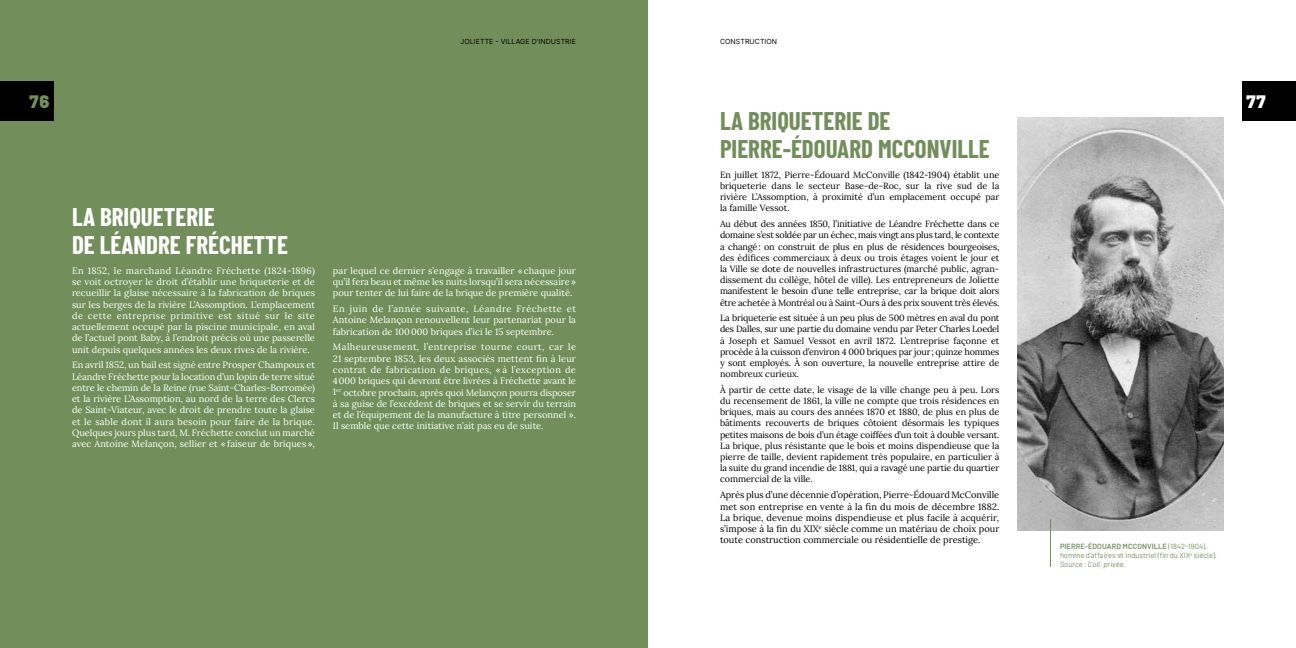
<style>
.page{position:relative;width:1296px;height:648px;background:#fff}
.page>*{position:absolute;margin:0;border:0;box-sizing:border-box;transform-origin:0 0}
.t1{font:700 25px/28px "Barlow Condensed";color:#728f5b}
.t2{font:700 25px/28px "Barlow Condensed";color:#fff}
.t3{font:900 18px "Barlow";color:#728f5b}
.t4{font:900 18px "Barlow";color:#fff}
.t5{font:9.2px/11.2px "Lora";color:#fff;text-align:justify}
.t6{font:9.2px/11.2px "Lora";color:#000;text-align:justify}
.t7{font:9px/11.2px "Lora";letter-spacing:-.01em;color:#000;text-align:justify}
.t8{font:7.5px/9px "Barlow";color:#728f5b}
.t9{font:7px "Inter";letter-spacing:.01em;color:#000}
.s1{font-weight:600}
.s2{font-style:italic}
</style>
<div class="page">
<div style="left:0;top:0;width:648px;height:648px;background:#728f5b"></div>
<div style="left:1242px;top:81px;width:54px;height:40px;background:#000"></div>
<div style="left:0;top:81px;width:54px;height:40px;background:#000"></div>
<img style="left:1017px;top:117px;width:207px;height:414px">
<hr style="left:1050px;top:519px;width:1px;height:48px;background:#728f5b">
<p class="t9" style="left:461px;top:36px;width:117px">JOLIETTE - VILLAGE D'INDUSTRIE</p>
<p class="t9" style="left:720px;top:36px;width:59px">CONSTRUCTION</p>
<h2 class="t3" style="left:29px;top:88px;width:22px">76</h2>
<h2 class="t4" style="left:1246px;top:88px;width:21px">77</h2>
<h1 class="t1" style="left:720px;top:105px;width:271px">LA BRIQUETERIE DE<br>PIERRE-ÉDOUARD MCCONVILLE</h1>
<p class="t7" style="left:720px;top:168px;width:281px">En juillet 1872, Pierre-Édouard McConville (1842-1904) établit une briqueterie dans le secteur Base-de-Roc, sur la rive sud de la rivière L’Assomption, à proximité d’un emplacement occupé par la famille Vessot.</p>
<p class="t7" style="left:720px;top:218px;width:281px">Au début des années 1850, l’initiative de Léandre Fréchette dans ce domaine s’est soldée par un échec, mais vingt ans plus tard, le contexte a changé: on construit de plus en plus de résidences bourgeoises, des édifices commerciaux à deux ou trois étages voient le jour et la Ville se dote de nouvelles infrastructures (marché public, agran&shy;dissement du collège, hôtel de ville). Les entrepreneurs de Joliette manifestent le besoin d’une telle entreprise, car la brique doit alors être achetée à Montréal ou à Saint-Ours à des prix souvent très élevés.</p>
<p class="t7" style="left:720px;top:312px;width:281px">La briqueterie est située à un peu plus de 500 mètres en aval du pont des Dalles, sur une partie du domaine vendu par Peter Charles Loedel à Joseph et Samuel Vessot en avril 1872. L’entreprise façonne et procède à la cuisson d’environ 4 000 briques par jour; quinze hommes y sont employés. À son ouverture, la nouvelle entreprise attire de nombreux curieux.</p>
<p class="t7" style="left:720px;top:384px;width:281px">À partir de cette date, le visage de la ville change peu à peu. Lors du recensement de 1861, la ville ne compte que trois résidences en briques, mais au cours des années 1870 et 1880, de plus en plus de bâtiments recouverts de briques côtoient désormais les typiques petites maisons de bois d’un étage coiffées d’un toit à double versant.<br>La brique, plus résistante que le bois et moins dispendieuse que la pierre de taille, devient rapidement très populaire, en particulier à la suite du grand incendie de 1881, qui a ravagé une partie du quartier commercial de la ville.</p>
<p class="t6" style="left:720px;top:489px;width:281px">Après plus d’une décennie d’opération, Pierre-Édouard McConville met son entreprise en vente à la fin du mois de décembre 1882.<br>La brique, devenue moins dispendieuse et plus facile à acquérir, s’impose à la fin du XIX<sup>e</sup> siècle comme un matériau de choix pour toute construction commerciale ou résidentielle de prestige.</p>
<p class="t8" style="left:1060px;top:541px;width:159px"><span class="s1">PIERRE-ÉDOUARD MCCONVILLE</span> (1842-1904), homme d’affaires et industriel (fin du XIX<sup>e</sup> siècle).<br><span class="s2">Source : Coll. privée.</span></p>
<h1 class="t2" style="left:72px;top:201px;width:217px">LA BRIQUETERIE<br>DE LÉANDRE FRÉCHETTE</h1>
<p class="t5" style="left:72px;top:265px;width:245px">En 1852, le marchand Léandre Fréchette (1824-1896) se voit octroyer le droit d’établir une briqueterie et de recueillir la glaise nécessaire à la fabrication de briques sur les berges de la rivière L’Assomption. L’emplacement de cette entreprise primitive est situé sur le site actuellement occupé par la piscine municipale, en aval de l’actuel pont Baby, à l’endroit précis où une passerelle unit depuis quelques années les deux rives de la rivière.</p>
<p class="t5" style="left:72px;top:359px;width:245px">En avril 1852, un bail est signé entre Prosper Champoux et Léandre Fréchette pour la location d’un lopin de terre situé entre le chemin de la Reine (rue Saint-Charles-Borromée) et la rivière L’Assomption, au nord de la terre des Clercs de Saint-Viateur, avec le droit de prendre toute la glaise et le sable dont il aura besoin pour faire de la brique.<br>Quelques jours plus tard, M. Fréchette conclut un marché avec Antoine Melançon, sellier et « faiseur de briques »,</p>
<p class="t5" style="left:333px;top:264px;width:244px">par lequel ce dernier s’engage à travailler « chaque jour qu’il fera beau et même les nuits lorsqu’il sera nécessaire» pour tenter de lui faire de la brique de première qualité.</p>
<p class="t5" style="left:333px;top:303px;width:245px">En juin de l’année suivante, Léandre Fréchette et Antoine Melançon renouvellent leur partenariat pour la fabrication de 100000 briques d’ici le 15 septembre.</p>
<p class="t5" style="left:333px;top:341px;width:245px">Malheureusement, l’entreprise tourne court, car le 21 septembre 1853, les deux associés mettent fin à leur contrat de fabrication de briques, « à l’exception de 4000 briques qui devront être livrées à Fréchette avant le 1<sup>er</sup> octobre prochain, après quoi Melançon pourra disposer à sa guise de l’excédent de briques et se servir du terrain et de l’équipement de la manufacture à titre personnel ».<br>Il semble que cette initiative n’ait pas eu de suite.</p>
</div>
